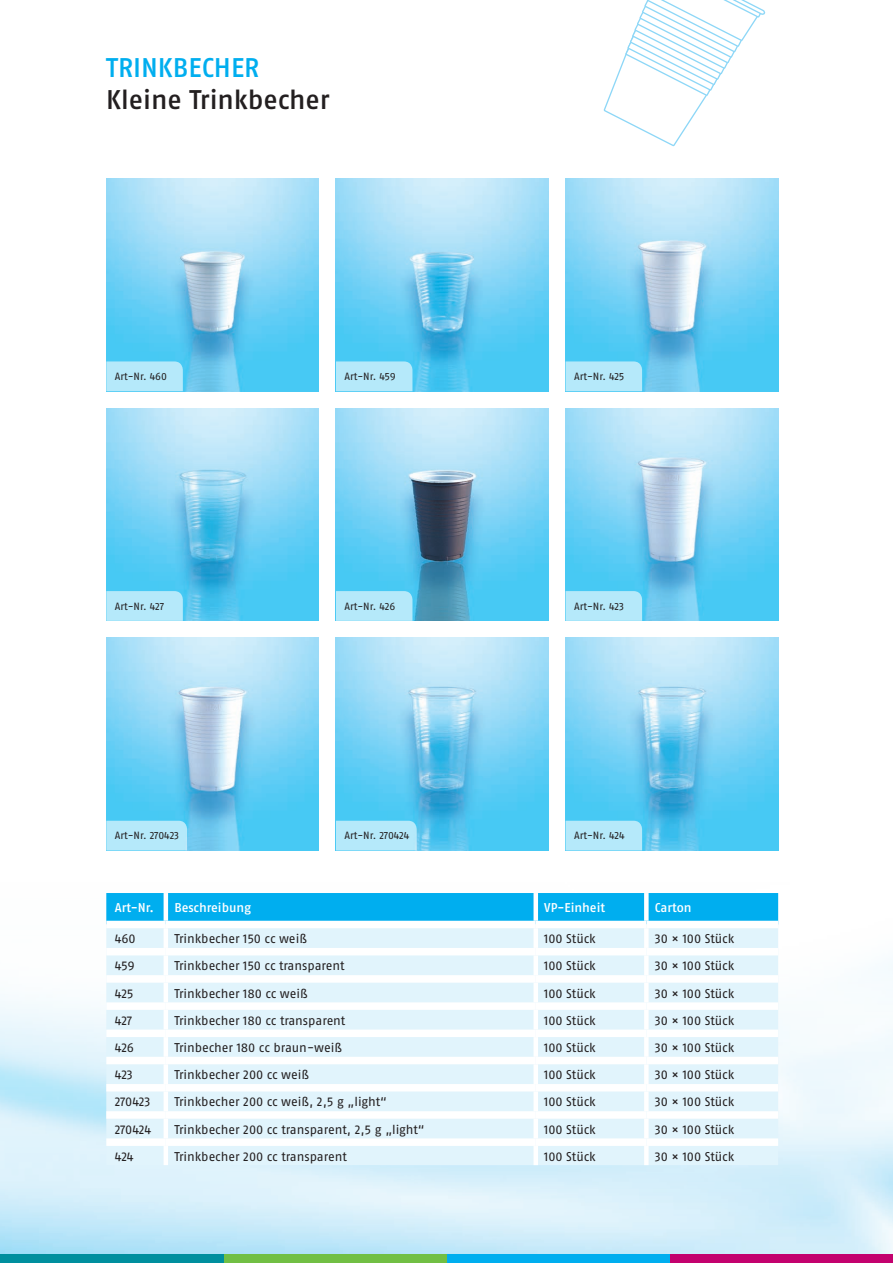
<style>
.page{position:relative;width:893px;height:1263px;background:#fff}
.page>*{position:absolute;margin:0;border:0;box-sizing:border-box;transform-origin:0 0}
.t1{font:27px "Fago No Med Lf";letter-spacing:-.005em;color:#231f20}
.t2{font:27px "Fago No Med Lf";color:#00aeef}
.t3{font:12.75px "Fago No Regular LF";letter-spacing:-.005em;color:#231f20}
.t4{font:12.75px "Fago No Med Lf";letter-spacing:-.005em;color:#fff}
.t5{font:10.5px "Fago No Regular LF";color:#231f20}
.s1{font-family:"Fago No Regular Expert"}
</style>
<div class="page">
<svg style="left:603px;top:0;width:163px;height:146px"></svg>
<img style="left:0;top:740px;width:893px;height:514px">
<div style="left:670px;top:1254px;width:223px;height:9px;background:#c3016e"></div>
<div style="left:446px;top:1254px;width:224px;height:9px;background:#00aeef"></div>
<div style="left:223px;top:1254px;width:223px;height:9px;background:#71bf44"></div>
<div style="left:0;top:1254px;width:223px;height:9px;background:#008f9e"></div>
<img style="left:106px;top:179px;width:213px;height:212px">
<div style="left:106px;top:361px;width:77px;height:30px;background:#b5e9fa"></div>
<img style="left:336px;top:179px;width:213px;height:212px">
<div style="left:336px;top:361px;width:76px;height:30px;background:#b5e9fa"></div>
<img style="left:566px;top:179px;width:212px;height:212px">
<div style="left:566px;top:361px;width:76px;height:30px;background:#b5e9fa"></div>
<img style="left:106px;top:408px;width:213px;height:213px">
<svg style="left:106px;top:591px;width:77px;height:30px;background:#b2e8f9"></svg>
<img style="left:336px;top:408px;width:213px;height:213px">
<svg style="left:336px;top:591px;width:76px;height:30px;background:#b3e8f9"></svg>
<div style="left:106px;top:893px;width:672px;height:28px;background:#00aeef"></div>
<div style="left:106px;top:928px;width:672px;height:237px;background:#e1f4fc"></div>
<hr style="left:164px;top:893px;width:4px;height:28px;background:#fff">
<div style="left:533px;top:893px;width:5px;height:28px;background:#fff"></div>
<div style="left:644px;top:893px;width:5px;height:28px;background:#fff"></div>
<hr style="left:164px;top:928px;width:4px;height:20px;background:#fff">
<div style="left:533px;top:928px;width:5px;height:20px;background:#fff"></div>
<div style="left:644px;top:928px;width:5px;height:20px;background:#fff"></div>
<hr style="left:164px;top:955px;width:4px;height:20px;background:#fff">
<div style="left:533px;top:955px;width:5px;height:20px;background:#fff"></div>
<div style="left:644px;top:955px;width:5px;height:20px;background:#fff"></div>
<hr style="left:164px;top:983px;width:4px;height:19px;background:#fff">
<div style="left:533px;top:983px;width:5px;height:19px;background:#fff"></div>
<div style="left:644px;top:983px;width:5px;height:19px;background:#fff"></div>
<hr style="left:164px;top:1010px;width:4px;height:19px;background:#fff">
<div style="left:533px;top:1010px;width:5px;height:19px;background:#fff"></div>
<div style="left:644px;top:1010px;width:5px;height:19px;background:#fff"></div>
<hr style="left:164px;top:1037px;width:4px;height:20px;background:#fff">
<div style="left:533px;top:1037px;width:5px;height:20px;background:#fff"></div>
<div style="left:644px;top:1037px;width:5px;height:20px;background:#fff"></div>
<hr style="left:164px;top:1064px;width:4px;height:20px;background:#fff">
<div style="left:533px;top:1064px;width:5px;height:20px;background:#fff"></div>
<div style="left:644px;top:1064px;width:5px;height:20px;background:#fff"></div>
<hr style="left:164px;top:1091px;width:4px;height:20px;background:#fff">
<div style="left:533px;top:1091px;width:5px;height:20px;background:#fff"></div>
<div style="left:644px;top:1091px;width:5px;height:20px;background:#fff"></div>
<hr style="left:164px;top:1119px;width:4px;height:19px;background:#fff">
<div style="left:533px;top:1119px;width:5px;height:19px;background:#fff"></div>
<div style="left:644px;top:1119px;width:5px;height:19px;background:#fff"></div>
<hr style="left:164px;top:1146px;width:4px;height:19px;background:#fff">
<div style="left:533px;top:1146px;width:5px;height:19px;background:#fff"></div>
<div style="left:644px;top:1146px;width:5px;height:19px;background:#fff"></div>
<div style="left:106px;top:921px;width:60px;height:7px;background:#fff"></div>
<div style="left:166px;top:921px;width:370px;height:7px;background:#fff"></div>
<div style="left:536px;top:921px;width:110px;height:7px;background:#fff"></div>
<div style="left:646px;top:921px;width:132px;height:7px;background:#fff"></div>
<div style="left:106px;top:948px;width:60px;height:7px;background:#fff"></div>
<div style="left:166px;top:948px;width:370px;height:7px;background:#fff"></div>
<div style="left:536px;top:948px;width:110px;height:7px;background:#fff"></div>
<div style="left:646px;top:948px;width:132px;height:7px;background:#fff"></div>
<div style="left:106px;top:975px;width:60px;height:8px;background:#fff"></div>
<div style="left:166px;top:975px;width:370px;height:8px;background:#fff"></div>
<div style="left:536px;top:975px;width:110px;height:8px;background:#fff"></div>
<div style="left:646px;top:975px;width:132px;height:8px;background:#fff"></div>
<div style="left:106px;top:1002px;width:60px;height:8px;background:#fff"></div>
<div style="left:166px;top:1002px;width:370px;height:8px;background:#fff"></div>
<div style="left:536px;top:1002px;width:110px;height:8px;background:#fff"></div>
<div style="left:646px;top:1002px;width:132px;height:8px;background:#fff"></div>
<div style="left:106px;top:1029px;width:60px;height:8px;background:#fff"></div>
<div style="left:166px;top:1029px;width:370px;height:8px;background:#fff"></div>
<div style="left:536px;top:1029px;width:110px;height:8px;background:#fff"></div>
<div style="left:646px;top:1029px;width:132px;height:8px;background:#fff"></div>
<div style="left:106px;top:1057px;width:60px;height:7px;background:#fff"></div>
<div style="left:166px;top:1057px;width:370px;height:7px;background:#fff"></div>
<div style="left:536px;top:1057px;width:110px;height:7px;background:#fff"></div>
<div style="left:646px;top:1057px;width:132px;height:7px;background:#fff"></div>
<div style="left:106px;top:1084px;width:60px;height:7px;background:#fff"></div>
<div style="left:166px;top:1084px;width:370px;height:7px;background:#fff"></div>
<div style="left:536px;top:1084px;width:110px;height:7px;background:#fff"></div>
<div style="left:646px;top:1084px;width:132px;height:7px;background:#fff"></div>
<div style="left:106px;top:1111px;width:60px;height:8px;background:#fff"></div>
<div style="left:166px;top:1111px;width:370px;height:8px;background:#fff"></div>
<div style="left:536px;top:1111px;width:110px;height:8px;background:#fff"></div>
<div style="left:646px;top:1111px;width:132px;height:8px;background:#fff"></div>
<div style="left:106px;top:1138px;width:60px;height:8px;background:#fff"></div>
<div style="left:166px;top:1138px;width:370px;height:8px;background:#fff"></div>
<div style="left:536px;top:1138px;width:110px;height:8px;background:#fff"></div>
<div style="left:646px;top:1138px;width:132px;height:8px;background:#fff"></div>
<img style="left:566px;top:408px;width:212px;height:213px">
<svg style="left:566px;top:591px;width:76px;height:30px;background:#b3e8f9"></svg>
<img style="left:566px;top:638px;width:212px;height:212px">
<div style="left:566px;top:821px;width:76px;height:29px;background:#b5e9fa"></div>
<img style="left:106px;top:638px;width:213px;height:212px">
<div style="left:106px;top:821px;width:81px;height:29px;background:#b5e9fa"></div>
<img style="left:336px;top:638px;width:213px;height:212px">
<div style="left:336px;top:821px;width:81px;height:29px;background:#b5e9fa"></div>
<h1 class="t2" style="left:106px;top:52px;width:155px">TRINKBECHER</h1>
<h1 class="t1" style="left:106px;top:84px;width:225px">Kleine Trinkbecher</h1>
<p class="t5" style="left:115px;top:370px;width:54px">Art-Nr. 460</p>
<p class="t5" style="left:344px;top:370px;width:53px">Art-Nr. 459</p>
<p class="t5" style="left:574px;top:370px;width:52px">Art-Nr. 425</p>
<p class="t5" style="left:115px;top:600px;width:51px">Art-Nr. 427</p>
<p class="t5" style="left:344px;top:600px;width:52px">Art-Nr. 426</p>
<p class="t5" style="left:574px;top:600px;width:51px">Art-Nr. 423</p>
<p class="t5" style="left:115px;top:829px;width:66px">Art-Nr. 270423</p>
<p class="t5" style="left:344px;top:829px;width:67px">Art-Nr. 270424</p>
<p class="t5" style="left:574px;top:829px;width:52px">Art-Nr. 424</p>
<p class="t4" style="left:115px;top:900px;width:41px">Art-Nr.</p>
<p class="t4" style="left:174px;top:900px;width:78px">Beschreibung</p>
<p class="t4" style="left:544px;top:900px;width:62px">VP-Einheit</p>
<p class="t4" style="left:655px;top:900px;width:38px">Carton</p>
<p class="t3" style="left:115px;top:931px;width:22px">460</p>
<p class="t3" style="left:174px;top:931px;width:134px">Trinkbecher 150 cc weiß</p>
<p class="t3" style="left:544px;top:931px;width:53px">100 Stück</p>
<p class="t3" style="left:655px;top:931px;width:81px">30 <span class="s1">+</span> 100 Stück</p>
<p class="t3" style="left:115px;top:959px;width:21px">459</p>
<p class="t3" style="left:174px;top:959px;width:172px">Trinkbecher 150 cc transparent</p>
<p class="t3" style="left:544px;top:959px;width:53px">100 Stück</p>
<p class="t3" style="left:655px;top:959px;width:81px">30 <span class="s1">+</span> 100 Stück</p>
<p class="t3" style="left:115px;top:986px;width:20px">425</p>
<p class="t3" style="left:174px;top:986px;width:135px">Trinkbecher 180 cc weiß</p>
<p class="t3" style="left:544px;top:986px;width:53px">100 Stück</p>
<p class="t3" style="left:655px;top:986px;width:81px">30 <span class="s1">+</span> 100 Stück</p>
<p class="t3" style="left:115px;top:1013px;width:19px">427</p>
<p class="t3" style="left:174px;top:1013px;width:173px">Trinkbecher 180 cc transparent</p>
<p class="t3" style="left:544px;top:1013px;width:53px">100 Stück</p>
<p class="t3" style="left:655px;top:1013px;width:81px">30 <span class="s1">+</span> 100 Stück</p>
<p class="t3" style="left:115px;top:1040px;width:21px">426</p>
<p class="t3" style="left:174px;top:1040px;width:169px">Trinbecher 180 cc braun-weiß</p>
<p class="t3" style="left:544px;top:1040px;width:53px">100 Stück</p>
<p class="t3" style="left:655px;top:1040px;width:81px">30 <span class="s1">+</span> 100 Stück</p>
<p class="t3" style="left:115px;top:1067px;width:20px">423</p>
<p class="t3" style="left:174px;top:1067px;width:136px">Trinkbecher 200 cc weiß</p>
<p class="t3" style="left:544px;top:1067px;width:53px">100 Stück</p>
<p class="t3" style="left:655px;top:1067px;width:81px">30 <span class="s1">+</span> 100 Stück</p>
<p class="t3" style="left:115px;top:1095px;width:37px">270423</p>
<p class="t3" style="left:174px;top:1095px;width:214px">Trinkbecher 200 cc weiß, 2,5 g „light“</p>
<p class="t3" style="left:544px;top:1095px;width:53px">100 Stück</p>
<p class="t3" style="left:655px;top:1095px;width:81px">30 <span class="s1">+</span> 100 Stück</p>
<p class="t3" style="left:115px;top:1122px;width:38px">270424</p>
<p class="t3" style="left:174px;top:1122px;width:252px">Trinkbecher 200 cc transparent, 2,5 g „light“</p>
<p class="t3" style="left:544px;top:1122px;width:53px">100 Stück</p>
<p class="t3" style="left:655px;top:1122px;width:81px">30 <span class="s1">+</span> 100 Stück</p>
<p class="t3" style="left:115px;top:1149px;width:20px">424</p>
<p class="t3" style="left:174px;top:1149px;width:174px">Trinkbecher 200 cc transparent</p>
<p class="t3" style="left:544px;top:1149px;width:53px">100 Stück</p>
<p class="t3" style="left:655px;top:1149px;width:81px">30 <span class="s1">+</span> 100 Stück</p>
</div>
